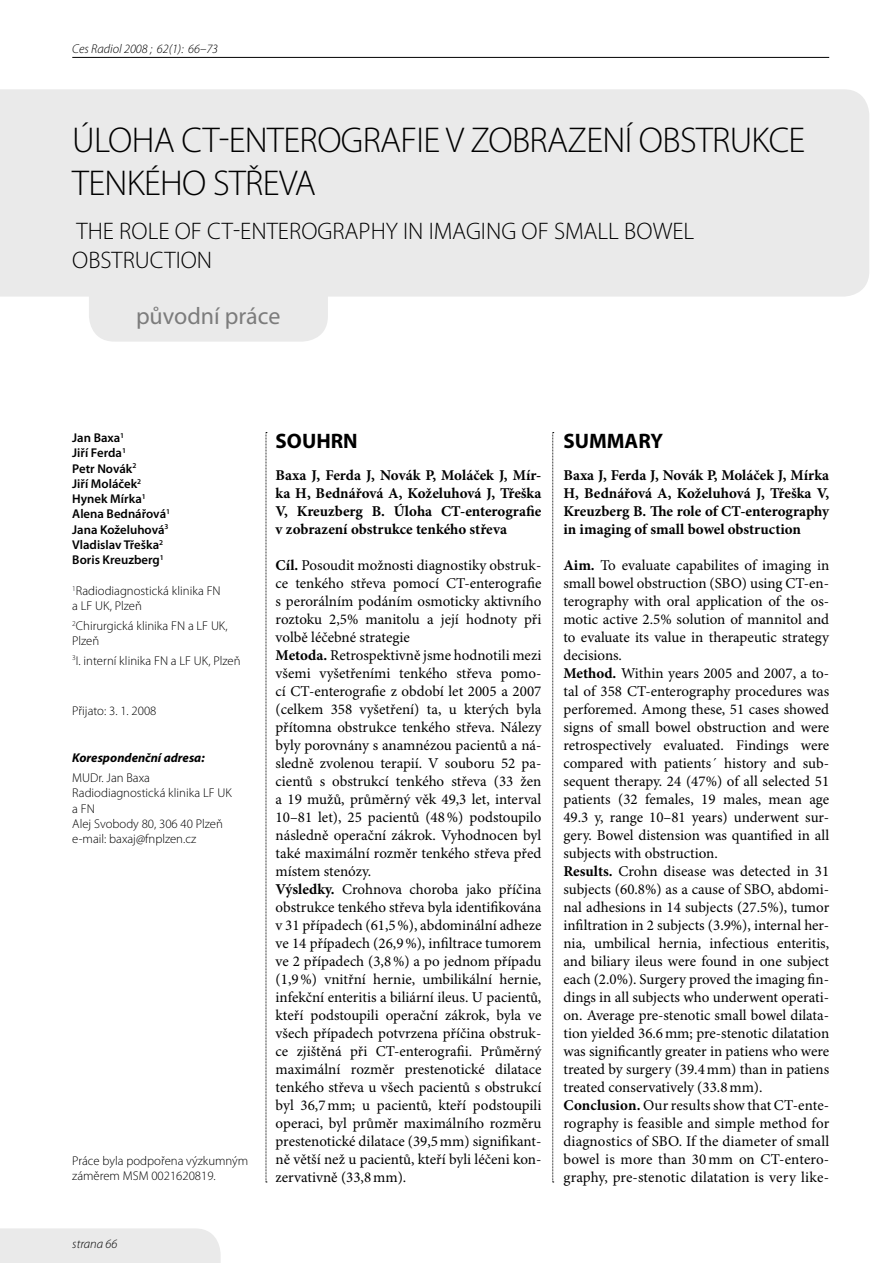
<style>
.page{position:relative;width:893px;height:1263px;background:#fff}
.page>*{position:absolute;margin:0;border:0;box-sizing:border-box;transform-origin:0 0}
.titulek_1_CZ{font:300 36px/43.2px "Myriad Pro";letter-spacing:-.02em;color:#000}
.titulek_1_EN{font:300 24px/28.8px "Myriad Pro";color:#000}
.téma{font:24px "Myriad Pro";color:#7c7c7c}
.titulek_2{font:700 21px "Myriad Pro";color:#000}
.text_základní_první{font:15px/18px "Minion Pro";color:#000;text-align:justify}
.text_základní_první-2{font:700 15px/18px "Minion Pro";color:#000;text-align:justify}
.kontakty_zákl__text{font:300 12.75px/15.3px "Myriad Pro";color:#000}
.autor_jméno{font:600 12.75px "Myriad Pro";color:#000}
.autor_pracoviště{font:300 12.75px/15.3px "Myriad Pro";color:#000}
.záhlaví{font:italic 300 12.75px "Myriad Pro";color:#000}
.korespondenční_adresa{font:italic 700 12.75px "Myriad Pro";color:#000}
.došlo-přijat{font:300 12.75px "Myriad Pro";color:#000}
.s1{font-weight:700}
</style>
<div class="page">
<div style="left:89px;top:297px;width:239px;height:45px;background:#eaeaea"></div>
<div style="left:0;top:89px;width:869px;height:208px;background:#eaeaea"></div>
<hr style="left:72px;top:57px;width:757px;height:1px;background:#000">
<div style="left:0;top:1228px;width:221px;height:35px;background:#eaeaea"></div>
<svg style="left:266px;top:432px;width:1px;height:751px"></svg>
<svg style="left:553px;top:432px;width:1px;height:751px"></svg>
<p class="záhlaví" style="left:72px;top:42px;width:147px">Ces Radiol 2008 ; 62(1): 66–73</p>
<p class="titulek_1_CZ" style="left:72px;top:119px;width:734px">ÚLOHA CT-ENTEROGRAFIE V ZOBRAZENÍ OBSTRUKCE<br>TENKÉHO STŘEVA</p>
<p class="titulek_1_EN" style="left:72px;top:217px;width:624px">THE ROLE OF CT-ENTEROGRAPHY IN IMAGING OF SMALL BOWEL<br>OBSTRUCTION</p>
<p class="téma" style="left:136px;top:303px;width:146px">původní práce</p>
<p class="autor_jméno" style="left:72px;top:431px;width:53px">Jan Baxa<sup>1</sup></p>
<p class="autor_jméno" style="left:72px;top:446px;width:55px">Jiří Ferda<sup>1</sup></p>
<p class="autor_jméno" style="left:72px;top:461px;width:66px">Petr Novák<sup>2</sup></p>
<p class="autor_jméno" style="left:72px;top:476px;width:70px">Jiří Moláček<sup>2</sup></p>
<p class="autor_jméno" style="left:72px;top:492px;width:75px">Hynek Mírka<sup>1</sup></p>
<p class="autor_jméno" style="left:72px;top:507px;width:99px">Alena Bednářová<sup>1</sup></p>
<p class="autor_jméno" style="left:72px;top:522px;width:98px">Jana Koželuhová<sup>3</sup></p>
<p class="autor_jméno" style="left:72px;top:538px;width:93px">Vladislav Třeška<sup>2</sup></p>
<p class="autor_jméno" style="left:72px;top:553px;width:93px">Boris Kreuzberg<sup>1</sup></p>
<p class="autor_pracoviště" style="left:72px;top:583px;width:150px"><sup>1</sup>Radiodiagnostická klinika FN a LF UK, Plzeň</p>
<p class="autor_pracoviště" style="left:72px;top:618px;width:157px"><sup>2</sup>Chirurgická klinika FN a LF UK,<br>Plzeň</p>
<p class="autor_pracoviště" style="left:72px;top:653px;width:170px"><sup>3</sup>I. interní klinika FN a LF UK, Plzeň</p>
<p class="došlo-přijat" style="left:72px;top:703px;width:86px">Přijato: 3. 1. 2008</p>
<p class="korespondenční_adresa" style="left:72px;top:751px;width:134px">Korespondenční adresa:</p>
<p class="kontakty_zákl__text" style="left:72px;top:770px;width:79px">MUDr. Jan Baxa</p>
<p class="kontakty_zákl__text" style="left:72px;top:785px;width:161px">Radiodiagnostická klinika LF UK a FN</p>
<p class="kontakty_zákl__text" style="left:72px;top:816px;width:152px">Alej Svobody 80, 306 40 Plzeň</p>
<p class="kontakty_zákl__text" style="left:72px;top:831px;width:125px">e-mail: baxaj@fnplzen.cz</p>
<p class="kontakty_zákl__text" style="left:72px;top:1153px;width:178px">Práce byla podpořena výzkumným záměrem MSM 0021620819.</p>
<p class="záhlaví" style="left:72px;top:1237px;width:47px">strana 66</p>
<p class="titulek_2" style="left:276px;top:429px;width:84px">SOUHRN</p>
<p class="text_základní_první-2" style="left:276px;top:467px;width:267px">Baxa J, Ferda J, Novák P, Moláček J, Mír&shy;ka H, Bednářová A, Koželuhová J, Třeška V, Kreuzberg B. Úloha CT-enterografie v zobrazení obstrukce tenkého střeva</p>
<p class="text_základní_první" style="left:276px;top:557px;width:267px"><span class="s1">Cíl.</span> Posoudit možnosti diagnostiky obstruk&shy;ce tenkého střeva pomocí CT-enterografie s perorálním podáním osmoticky aktivního roztoku 2,5% manitolu a její hodnoty při volbě léčebné strategie</p>
<p class="text_základní_první" style="left:276px;top:647px;width:267px"><span class="s1">Metoda.</span> Retrospektivně jsme hodnotili mezi všemi vyšetřeními tenkého střeva pomo&shy;cí CT-enterografie z období let 2005 a 2007 (celkem 358 vyšetření) ta, u kterých byla přítomna obstrukce tenkého střeva. Nálezy byly porovnány s anamnézou pacientů a ná&shy;sledně zvolenou terapií. V souboru 52 pa&shy;cientů s obstrukcí tenkého střeva (33 žen a 19 mužů, průměrný věk 49,3 let, interval 10–81 let), 25 pacientů (48 %) podstoupilo následně operační zákrok. Vyhodnocen byl také maximální rozměr tenkého střeva před místem stenózy.</p>
<p class="text_základní_první" style="left:276px;top:881px;width:267px"><span class="s1">Výsledky.</span> Crohnova choroba jako příčina obstrukce tenkého střeva byla identifikována v 31 případech (61,5 %), abdominální adheze ve 14 případech (26,9 %), infiltrace tumorem ve 2 případech (3,8 %) a po jednom případu (1,9 %) vnitřní hernie, umbilikální hernie, infekční enteritis a biliární ileus. U pacientů, kteří podstoupili operační zákrok, byla ve všech případech potvrzena příčina obstruk&shy;ce zjištěná při CT-enterografii. Průměrný maximální rozměr prestenotické dilatace tenkého střeva u všech pacientů s obstrukcí byl 36,7 mm; u pacientů, kteří podstoupili operaci, byl průměr maximálního rozměru prestenotické dilatace (39,5 mm) signifikant&shy;ně větší než u pacientů, kteří byli léčeni kon&shy;zervativně (33,8 mm).</p>
<p class="titulek_2" style="left:563px;top:429px;width:101px">SUMMARY</p>
<p class="text_základní_první-2" style="left:563px;top:467px;width:267px">Baxa J, Ferda J, Novák P, Moláček J, Mírka H, Bednářová A, Koželuhová J, Třeška V, Kreuzberg B. The role of CT-enterography in imaging of small bowel obstruction</p>
<p class="text_základní_první" style="left:563px;top:557px;width:267px"><span class="s1">Aim.</span> To evaluate capabilites of imaging in small bowel obstruction (SBO) using CT-en&shy;terography with oral application of the os&shy;motic active 2.5% solution of mannitol and to evaluate its value in therapeutic strategy decisions.</p>
<p class="text_základní_první" style="left:563px;top:665px;width:267px"><span class="s1">Method.</span> Within years 2005 and 2007, a to&shy;tal of 358 CT-enterography procedures was perforemed. Among these, 51 cases showed signs of small bowel obstruction and were retrospectively evaluated. Findings were compared with patients´ history and sub&shy;sequent therapy. 24 (47%) of all selected 51 patients (32 females, 19 males, mean age 49.3 y, range 10–81 years) underwent sur&shy;gery. Bowel distension was quantified in all subjects with obstruction.</p>
<p class="text_základní_první" style="left:563px;top:863px;width:267px"><span class="s1">Results.</span> Crohn disease was detected in 31 subjects (60.8%) as a cause of SBO, abdomi&shy;nal adhesions in 14 subjects (27.5%), tumor infiltration in 2 subjects (3.9%), internal her&shy;nia, umbilical hernia, infectious enteritis, and biliary ileus were found in one subject each (2.0%). Surgery proved the imaging fin&shy;dings in all subjects who underwent operati&shy;on. Average pre-stenotic small bowel dilata&shy;tion yielded 36.6 mm; pre-stenotic dilatation was significantly greater in patiens who were treated by surgery (39.4 mm) than in patiens treated conservatively (33.8 mm).</p>
<p class="text_základní_první" style="left:563px;top:1097px;width:267px"><span class="s1">Conclusion.</span> Our results show that CT-ente&shy;rography is feasible and simple method for diagnostics of SBO. If the diameter of small bowel is more than 30 mm on CT-entero&shy;graphy, pre-stenotic dilatation is very like-</p>
</div>
